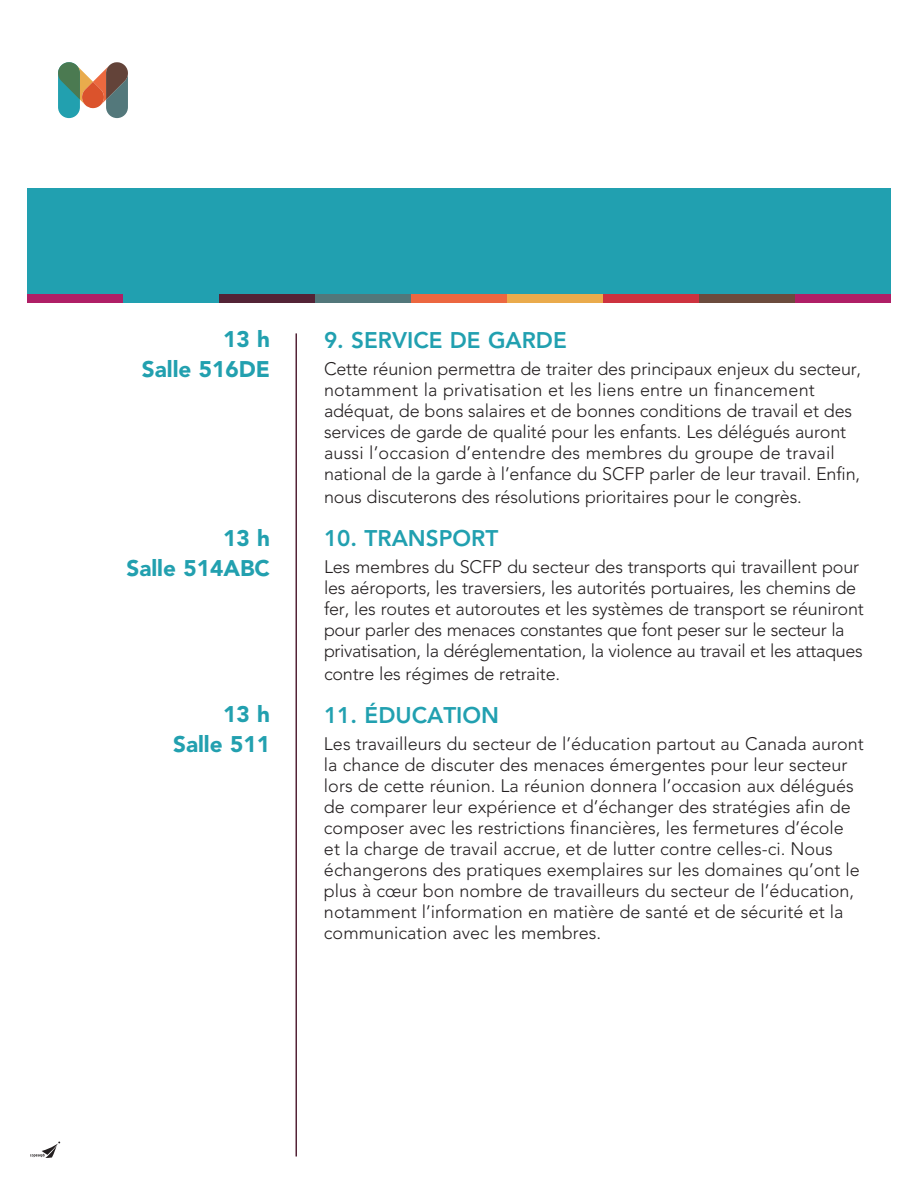
<style>
.page{position:relative;width:918px;height:1188px;background:#fff}
.page>*{position:absolute;margin:0;border:0;box-sizing:border-box;transform-origin:0 0}
.t1{font:800 22.5px "Avenir";color:#21a0b0}
.t2{font:900 22.5px/30px "Avenir";color:#22a0af;text-align:right}
.t3{font:300 18px/21.3px "Avenir";color:#231f20}
</style>
<div class="page">
<svg style="left:30px;top:1142px;width:30px;height:16px"></svg>
<hr style="left:296px;top:333px;width:1px;height:823px;background:#532336">
<div style="left:27px;top:188px;width:864px;height:114px;background:#21a0b0"></div>
<div style="left:27px;top:294px;width:96px;height:8px;background:#af1f66"></div>
<div style="left:795px;top:294px;width:96px;height:8px;background:#af1f66"></div>
<div style="left:219px;top:294px;width:96px;height:8px;background:#532336"></div>
<div style="left:315px;top:294px;width:96px;height:8px;background:#52777a"></div>
<div style="left:411px;top:294px;width:96px;height:8px;background:#ec6740"></div>
<div style="left:507px;top:294px;width:96px;height:8px;background:#eaab4c"></div>
<div style="left:603px;top:294px;width:96px;height:8px;background:#cd323f"></div>
<div style="left:699px;top:294px;width:96px;height:8px;background:#6b4b3d"></div>
<svg style="left:58px;top:62px;width:70px;height:56px"></svg>
<p class="t2" style="left:142px;top:324px;width:130px">13 h<br>Salle 516DE</p>
<p class="t2" style="left:126px;top:523px;width:145px">13 h<br>Salle 514ABC</p>
<p class="t2" style="left:173px;top:700px;width:98px">13 h<br>Salle 511</p>
<p class="t1" style="left:324px;top:327px;width:244px">9. SERVICE DE GARDE</p>
<p class="t3" style="left:324px;top:359px;width:539px">Cette réunion permettra de traiter des principaux enjeux du secteur, notamment la privatisation et les liens entre un financement adéquat, de bons salaires et de bonnes conditions de travail et des services de garde de qualité pour les enfants. Les délégués auront aussi l’occasion d’entendre des membres du groupe de travail national de la garde à l’enfance du SCFP parler de leur travail. Enfin, nous discuterons des résolutions prioritaires pour le congrès.</p>
<p class="t1" style="left:324px;top:525px;width:176px">10. TRANSPORT</p>
<p class="t3" style="left:324px;top:557px;width:541px">Les membres du SCFP du secteur des transports qui travaillent pour les aéroports, les traversiers, les autorités portuaires, les chemins de fer, les routes et autoroutes et les systèmes de transport se réuniront pour parler des menaces constantes que font peser sur le secteur la privatisation, la déréglementation, la violence au travail et les attaques contre les régimes de retraite.</p>
<p class="t1" style="left:324px;top:702px;width:177px">11. ÉDUCATION</p>
<p class="t3" style="left:324px;top:734px;width:541px">Les travailleurs du secteur de l’éducation partout au Canada auront la chance de discuter des menaces émergentes pour leur secteur lors de cette réunion. La réunion donnera l’occasion aux délégués de comparer leur expérience et d’échanger des stratégies afin de composer avec les restrictions financières, les fermetures d’école et la charge de travail accrue, et de lutter contre celles-ci. Nous échangerons des pratiques exemplaires sur les domaines qu’ont le plus à cœur bon nombre de travailleurs du secteur de l’éducation, notamment l’information en matière de santé et de sécurité et la communication avec les membres.</p>
</div>
